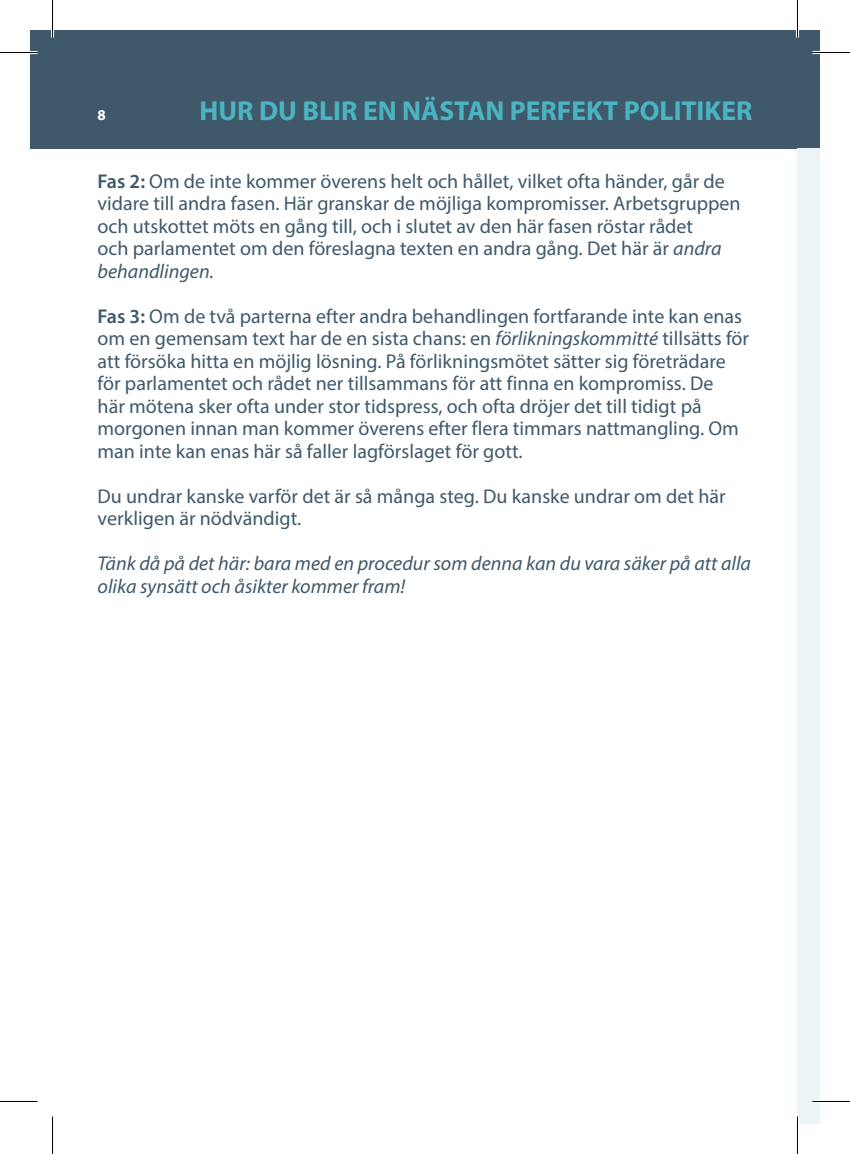
<style>
.page{position:relative;width:850px;height:1154px;background:#fff}
.page>*{position:absolute;margin:0;border:0;box-sizing:border-box;transform-origin:0 0}
.t1{font:700 27.5px "Myriad Pro";color:#4bb4c3}
.t2{font:20px/22.5px "Myriad Pro";color:#3f596b}
.t3{font:italic 20px/22.5px "Myriad Pro";color:#3f596b}
.t4{font:700 15px "Myriad Pro";color:#fff}
.s1{font-weight:600}
.s2{font-style:italic}
</style>
<div class="page">
<div style="left:30px;top:30px;width:789px;height:118px;background:#3f596b"></div>
<div style="left:797px;top:148px;width:22px;height:976px;background:#ebf5f7"></div>
<hr style="left:0;top:51px;width:38px;height:3px;background:#fff">
<hr style="left:812px;top:51px;width:37px;height:3px;background:#fff">
<hr style="left:812px;top:1100px;width:37px;height:3px;background:#fff">
<hr style="left:51px;top:0;width:3px;height:38px;background:#fff">
<hr style="left:795px;top:0;width:3px;height:38px;background:#fff">
<hr style="left:795px;top:1116px;width:3px;height:38px;background:#fff">
<hr style="left:0;top:52px;width:38px;height:1px;background:#000">
<hr style="left:812px;top:52px;width:37px;height:1px;background:#000">
<hr style="left:0;top:1101px;width:38px;height:1px;background:#000">
<hr style="left:812px;top:1101px;width:37px;height:1px;background:#000">
<hr style="left:52px;top:0;width:1px;height:38px;background:#000">
<hr style="left:52px;top:1116px;width:1px;height:38px;background:#000">
<hr style="left:796px;top:0;width:1px;height:38px;background:#000">
<hr style="left:796px;top:1116px;width:1px;height:38px;background:#000">
<p class="t4" style="left:98px;top:105px;width:10px">8</p>
<h1 class="t1" style="left:199px;top:93px;width:554px">HUR DU BLIR EN NÄSTAN PERFEKT POLITIKER</h1>
<p class="t2" style="left:98px;top:169px;width:644px"><span class="s1">Fas 2:</span> Om de inte kommer överens helt och hållet, vilket ofta händer, går de vidare till andra fasen. Här granskar de möjliga kompromisser. Arbetsgruppen och utskottet möts en gång till, och i slutet av den här fasen röstar rådet<br>och parlamentet om den föreslagna texten en andra gång. Det här är <span class="s2">andra behandlingen.</span></p>
<p class="t2" style="left:98px;top:304px;width:652px"><span class="s1">Fas 3:</span> Om de två parterna efter andra behandlingen fortfarande inte kan enas om en gemensam text har de en sista chans: en <span class="s2">förlikningskommitté</span> tillsätts för att försöka hitta en möjlig lösning. På förlikningsmötet sätter sig företrädare för parlamentet och rådet ner tillsammans för att finna en kompromiss. De<br>här mötena sker ofta under stor tidspress, och ofta dröjer det till tidigt på morgonen innan man kommer överens efter flera timmars nattmangling. Om man inte kan enas här så faller lagförslaget för gott.</p>
<p class="t2" style="left:98px;top:484px;width:629px">Du undrar kanske varför det är så många steg. Du kanske undrar om det här verkligen är nödvändigt.</p>
<p class="t3" style="left:98px;top:552px;width:654px">Tänk då på det här: bara med en procedur som denna kan du vara säker på att alla olika synsätt och åsikter kommer fram!</p>
</div>
